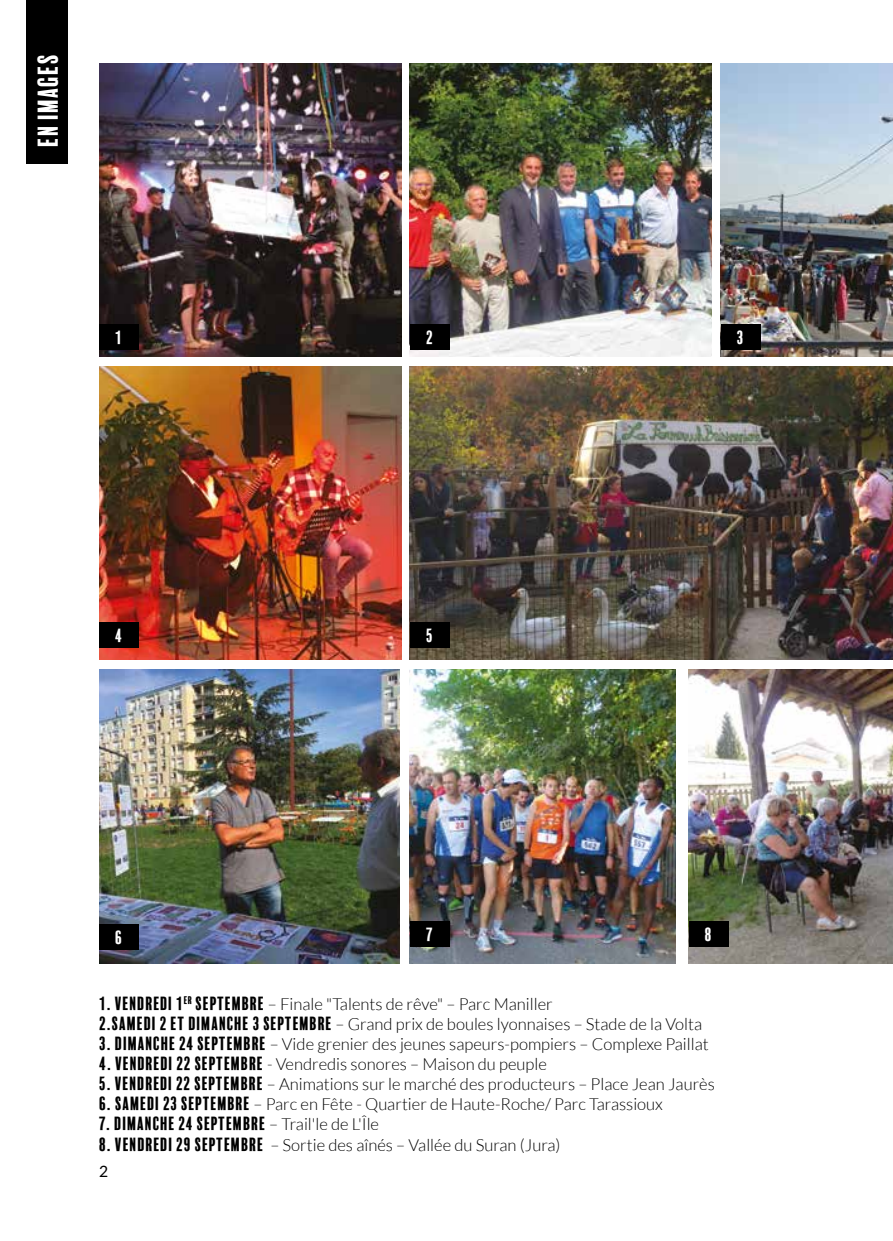
<style>
.page{position:relative;width:893px;height:1241px;background:#fff}
.page>*{position:absolute;margin:0;border:0;box-sizing:border-box;transform-origin:0 0}
.t1{font:26.25px "Balboa Plus Fill";color:#fff}
.t2{font:17.5px "Balboa Plus Fill";color:#000}
.t3{font:17.5px "Balboa Plus Fill";color:#fff}
.t4{font:300 16.62px/20.1px "Lato";color:#000}
.t5{font:15.75px "Lato";color:#000}
.s1{font-family:"Balboa Plus Fill";font-weight:400;font-size:17.5px}
.s2{font-family:"Lato";font-weight:300;font-size:16.62px}
</style>
<div class="page">
<img style="left:99px;top:63px;width:302px;height:293px">
<img style="left:410px;top:63px;width:302px;height:293px">
<img style="left:721px;top:63px;width:172px;height:293px">
<img style="left:99px;top:366px;width:302px;height:293px">
<img style="left:410px;top:366px;width:483px;height:293px">
<img style="left:99px;top:669px;width:301px;height:293px">
<img style="left:410px;top:669px;width:265px;height:293px">
<div style="left:26px;top:0;width:42px;height:164px;background:#000"></div>
<div style="left:99px;top:324px;width:40px;height:25px;background:#000"></div>
<div style="left:410px;top:324px;width:40px;height:25px;background:#000"></div>
<div style="left:721px;top:324px;width:39px;height:25px;background:#000"></div>
<div style="left:99px;top:622px;width:40px;height:25px;background:#000"></div>
<div style="left:410px;top:622px;width:40px;height:25px;background:#000"></div>
<div style="left:99px;top:923px;width:40px;height:26px;background:#000"></div>
<div style="left:410px;top:921px;width:40px;height:25px;background:#000"></div>
<img style="left:689px;top:669px;width:204px;height:293px">
<div style="left:689px;top:921px;width:40px;height:25px;background:#000"></div>
<h1 class="t1" style="left:33px;top:147px;width:95px;rotate:-90deg">EN IMAGES</h1>
<p class="t3" style="left:115px;top:328px;width:9px">1</p>
<p class="t3" style="left:426px;top:328px;width:9px">2</p>
<p class="t3" style="left:737px;top:328px;width:9px">3</p>
<p class="t3" style="left:115px;top:625px;width:9px">4</p>
<p class="t3" style="left:426px;top:625px;width:9px">5</p>
<p class="t3" style="left:115px;top:927px;width:9px">6</p>
<p class="t3" style="left:426px;top:924px;width:9px">7</p>
<p class="t3" style="left:705px;top:924px;width:9px">8</p>
<p class="t4" style="left:99px;top:993px;width:604px"><span class="s1">1. VENDREDI 1</span><sup>ER</sup> <span class="s1">SEPTEMBRE</span> – Finale "Talents de rêve" – Parc Maniller<br><span class="s1">2.SAMEDI 2 ET DIMANCHE 3 SEPTEMBRE</span> – Grand prix de boules lyonnaises – Stade de la Volta</p>
<p class="t4" style="left:99px;top:1033px;width:611px"><span class="s1">3. DIMANCHE 24 SEPTEMBRE</span> – Vide grenier des jeunes sapeurs-pompiers – Complexe Paillat</p>
<p class="t4" style="left:99px;top:1053px;width:449px"><span class="s1">4. VENDREDI 22 SEPTEMBRE</span> - Vendredis sonores – Maison du peuple</p>
<p class="t4" style="left:99px;top:1073px;width:617px"><span class="s1">5. VENDREDI 22 SEPTEMBRE</span> – Animations sur le marché des producteurs – Place Jean Jaurès</p>
<p class="t4" style="left:99px;top:1094px;width:565px"><span class="s1">6. SAMEDI 23 SEPTEMBRE</span> – Parc en Fête - Quartier de Haute-Roche/ Parc Tarassioux</p>
<p class="t2" style="left:99px;top:1113px;width:281px">7. DIMANCHE 24 SEPTEMBRE <span class="s2">– Trail'le de L'Île</span></p>
<p class="t4" style="left:99px;top:1134px;width:463px"><span class="s1">8. VENDREDI 29 SEPTEMBRE</span> – Sortie des aînés – Vallée du Suran (Jura)</p>
<p class="t5" style="left:99px;top:1159px;width:11px">2</p>
</div>
